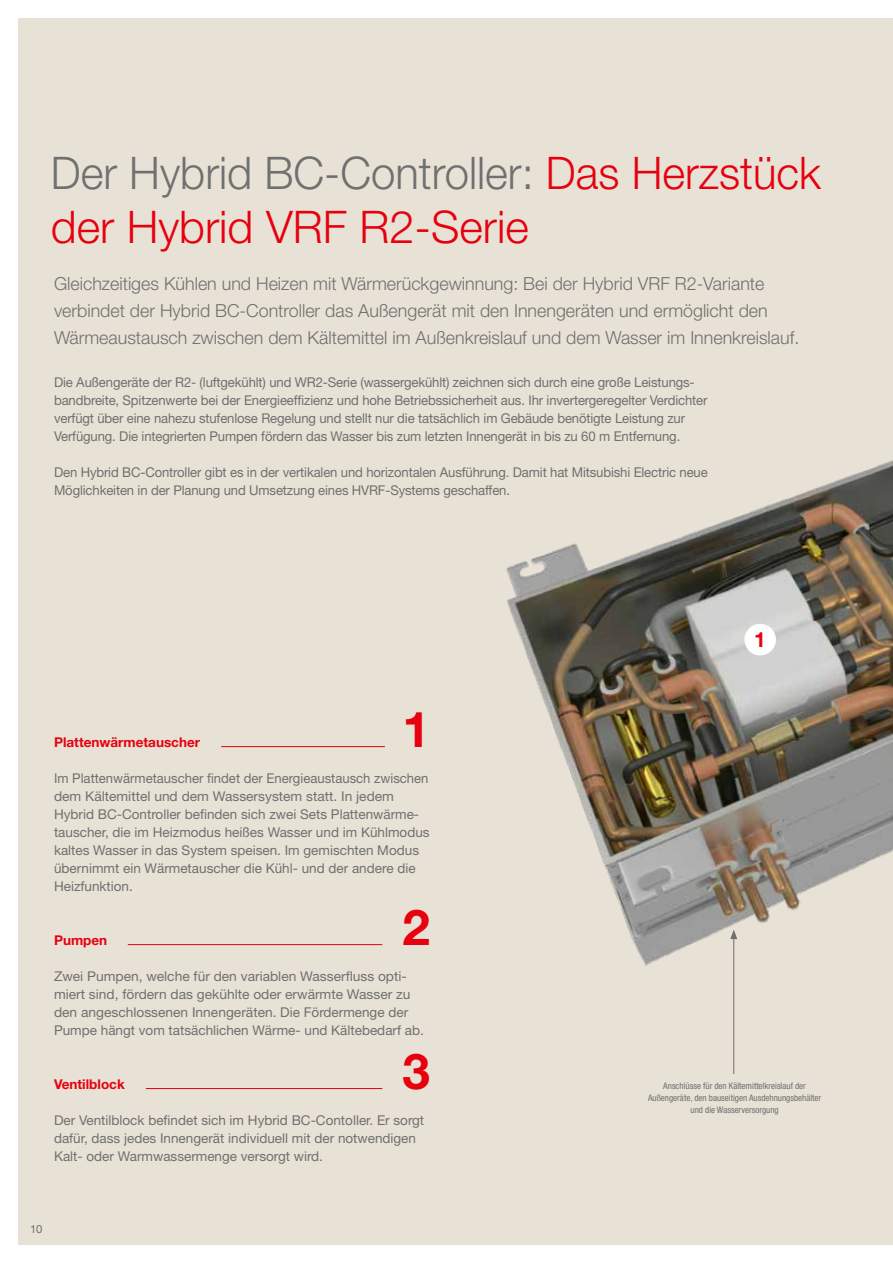
<style>
.page{position:relative;width:893px;height:1263px;background:#fff}
.page>*{position:absolute;margin:0;border:0;box-sizing:border-box;transform-origin:0 0}
.t1{font:700 49.5px "Helvetica Neue LT Pro";color:#e7000e}
.t2{font:300 45px/54px "Helvetica Neue LT Pro";color:#e7000e}
.t3{font:700 21px "Helvetica Neue LT Pro";color:#e7000e}
.t4{font:300 18px/27px "Helvetica Neue LT Pro";color:#6f7070}
.t5{font:13.5px/18px "Helvetica Neue LT Pro";color:#6f7070}
.t6{font:700 13.5px "Helvetica Neue LT Pro";color:#e7000e}
.t7{font:11.25px "Helvetica Neue LT Pro";color:#6f7070}
.t8{font:condensed 9px/12px "Helvetica Neue LT Pro";color:#6f7070;text-align:center}
.s1{color:#6f7070}
</style>
<div class="page">
<div style="left:18px;top:18px;width:874px;height:1227px;background:#e8e1d6"></div>
<img style="left:506px;top:460px;width:386px;height:519px">
<hr style="left:146px;top:1088px;width:236px;height:1px;background:#e7000e">
<hr style="left:733px;top:937px;width:1px;height:137px;background:#6f7070">
<svg style="left:730px;top:930px;width:7px;height:9px"></svg>
<div style="left:744px;top:624px;width:31px;height:31px;background:#fff;border-radius:50%"></div>
<hr style="left:221px;top:746px;width:164px;height:1px;background:#e7000e">
<hr style="left:128px;top:944px;width:254px;height:1px;background:#e7000e">
<h2 class="t2" style="left:51px;top:145px;width:771px"><span class="s1">Der Hybrid BC-Controller:</span> Das Herzstück der Hybrid VRF R2-Serie</h2>
<p class="t4" style="left:54px;top:270px;width:746px">Gleichzeitiges Kühlen und Heizen mit Wärmerückgewinnung: Bei der Hybrid VRF R2-Variante verbindet der Hybrid BC-Controller das Außengerät mit den Innengeräten und ermöglicht den<br>Wärmeaustausch zwischen dem Kältemittel im Außenkreislauf und dem Wasser im Innenkreislauf.</p>
<p class="t5" style="left:54px;top:373px;width:655px">Die Außengeräte der R2- (luftgekühlt) und WR2-Serie (wassergekühlt) zeichnen sich durch eine große Leistungs&shy;bandbreite, Spitzenwerte bei der Energieeffizienz und hohe Betriebssicherheit aus. Ihr invertergeregelter Verdichter verfügt über eine nahezu stufenlose Regelung und stellt nur die tatsächlich im Gebäude benötigte Leistung zur Verfügung. Die integrierten Pumpen fördern das Wasser bis zum letzten Innengerät in bis zu 60 m Entfernung.</p>
<p class="t5" style="left:54px;top:463px;width:655px">Den Hybrid BC-Controller gibt es in der vertikalen und horizontalen Ausführung. Damit hat Mitsubishi Electric neue<br>Möglichkeiten in der Planung und Umsetzung eines HVRF-Systems geschaffen.</p>
<h1 class="t1" style="left:402px;top:698px;width:29px">1</h1>
<p class="t6" style="left:54px;top:734px;width:147px">Plattenwärmetauscher</p>
<p class="t5" style="left:54px;top:769px;width:377px">Im Plattenwärmetauscher findet der Energieaustausch zwischen dem Kältemittel und dem Wassersystem statt. In jedem Hybrid BC-Controller befinden sich zwei Sets Plattenwärme&shy;tauscher, die im Heizmodus heißes Wasser und im Kühlmodus kaltes Wasser in das System speisen. Im gemischten Modus übernimmt ein Wärmetauscher die Kühl- und der andere die Heizfunktion.</p>
<h1 class="t1" style="left:402px;top:896px;width:29px">2</h1>
<p class="t6" style="left:54px;top:932px;width:55px">Pumpen</p>
<p class="t5" style="left:54px;top:967px;width:371px">Zwei Pumpen, welche für den variablen Wasserfluss opti&shy;miert sind, fördern das gekühlte oder erwärmte Wasser zu den angeschlossenen Innengeräten. Die Fördermenge der Pumpe hängt vom tatsächlichen Wärme- und Kältebedarf ab.</p>
<h1 class="t1" style="left:402px;top:1040px;width:29px">3</h1>
<p class="t6" style="left:54px;top:1076px;width:72px">Ventilblock</p>
<p class="t5" style="left:54px;top:1111px;width:371px">Der Ventilblock befindet sich im Hybrid BC-Contoller. Er sorgt dafür, dass jedes Innengerät individuell mit der notwendigen<br>Kalt- oder Warmwassermenge versorgt wird.</p>
<p class="t7" style="left:30px;top:1222px;width:14px">10</p>
<h3 class="t3" style="left:754px;top:626px;width:13px">1</h3>
<p class="t8" style="left:648px;top:1080px;width:175px">Anschlüsse für den Kältemittelkreislauf der<br>Außengeräte, den bauseitigen Ausdehnungsbehälter und die Wasserversorgung</p>
</div>
